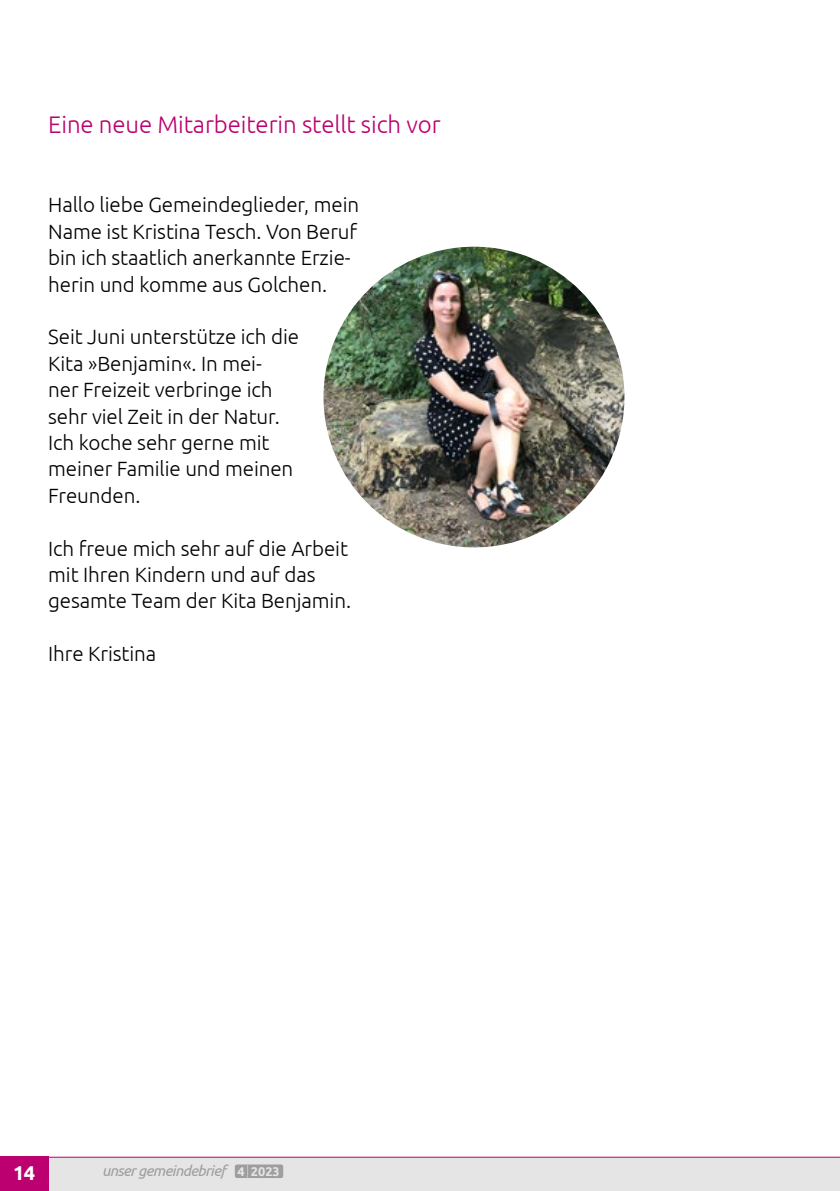
<style>
.page{position:relative;width:840px;height:1191px;background:#fff}
.page>*{position:absolute;margin:0;border:0;box-sizing:border-box;transform-origin:0 0}
.Inhaltstitel_II{font:300 24px "Ubuntu";letter-spacing:-.005em;color:#bc0070}
.Normaltext{font:300 20.6px/26.4px "Ubuntu";letter-spacing:-.005em;color:#000}
.t1{font:700 20px "Ubuntu";color:#fff}
.t2{font:italic 15px "Ubuntu";letter-spacing:-.04em;color:#9e9e9e}
.s1{font-weight:700;font-style:normal;font-size:12.6px;color:#e5e5e5}
</style>
<div class="page">
<img style="left:323px;top:247px;width:301px;height:300px;border-radius:150px">
<div style="left:0;top:1157px;width:839px;height:34px;background:#e5e5e5"></div>
<div style="left:0;top:1157px;width:48px;height:34px;background:#bc0070"></div>
<hr style="left:0;top:1156px;width:839px;height:1px;background:#bc0070">
<div style="left:235px;top:1164px;width:48px;height:14px;background:#9e9e9e;border-radius:2px"></div>
<svg style="left:247px;top:1164px;width:1px;height:14px"></svg>
<p class="Inhaltstitel_II" style="left:48px;top:110px;width:394px">Eine neue Mitarbeiterin stellt sich vor</p>
<p class="Normaltext" style="left:48px;top:191px;width:312px">Hallo liebe Gemeindeglieder, mein Name ist Kristina Tesch. Von Beruf bin ich staatlich anerkannte Erzie&shy;herin und komme aus Golchen.</p>
<p class="Normaltext" style="left:48px;top:323px;width:252px">Seit Juni unterstütze ich die<br>Kita »Benjamin«. In mei-<br>ner Freizeit verbringe ich sehr viel Zeit in der Natur.<br>Ich koche sehr gerne mit meiner Familie und meinen<br>Freunden.</p>
<p class="Normaltext" style="left:48px;top:534px;width:304px">Ich freue mich sehr auf die Arbeit mit Ihren Kindern und auf das gesamte Team der Kita Benjamin.</p>
<p class="Normaltext" style="left:48px;top:640px;width:110px">Ihre Kristina</p>
<p class="t1" style="left:13px;top:1160px;width:23px">14</p>
<p class="t2" style="left:102px;top:1161px;width:179px">unser gemeindebrief <span class="s1">4 2023</span></p>
</div>
